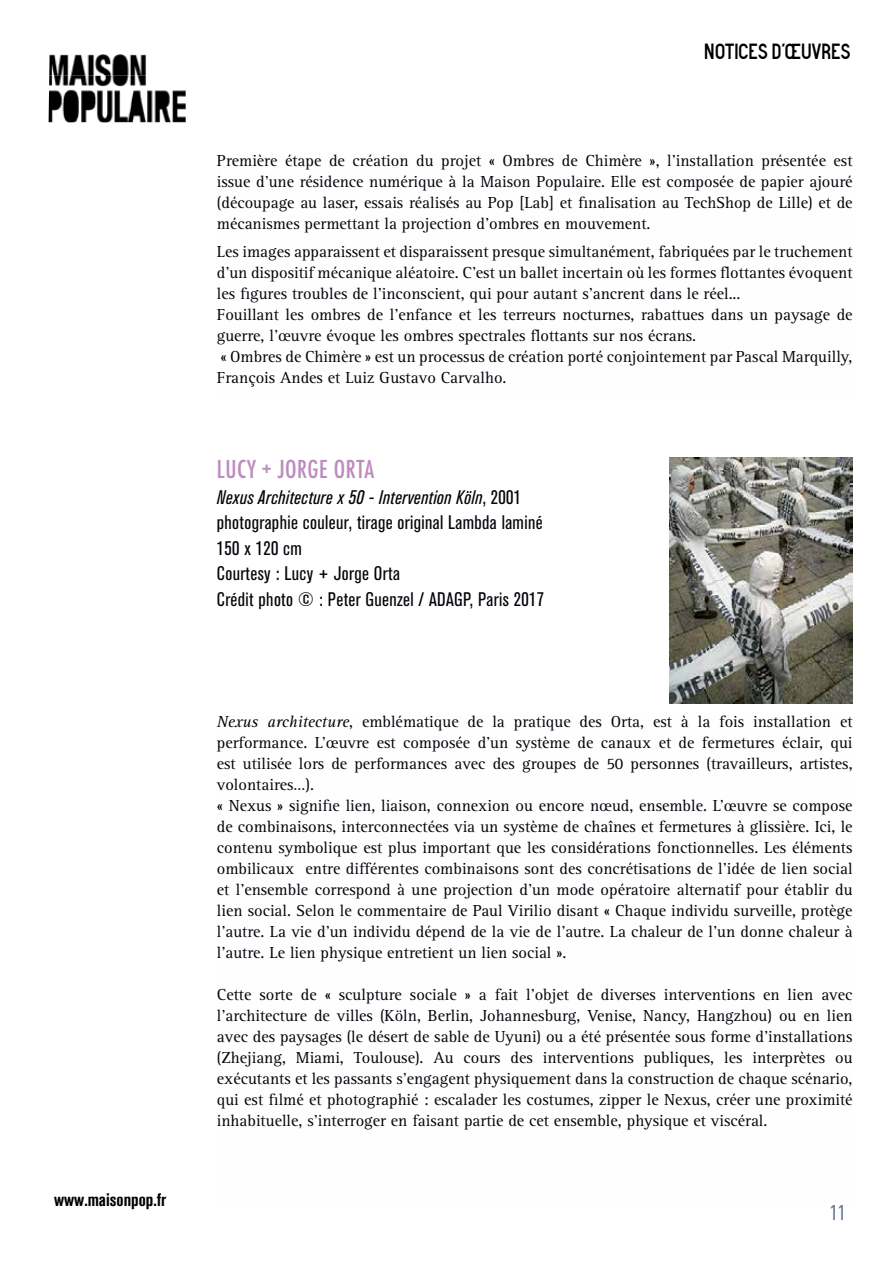
<style>
.page{position:relative;width:893px;height:1263px;background:#fff}
.page>*{position:absolute;margin:0;border:0;box-sizing:border-box;transform-origin:0 0}
.t1{font:500 condensed 24px "Futura";letter-spacing:.02em;color:#bc8cbf}
.t2{font:21px "Normale Grasse";letter-spacing:.025em;color:#000}
.t3{font:500 21px "DIN Cond";color:#66788e}
.t4{font:condensed 19.5px/25.5px "Akzidenz Grotesk BQ";letter-spacing:.02em;color:#02050a}
.t5{font:700 condensed 18px "Akzidenz Grotesk BQ";color:#000003}
.t6{font:16.5px/21px "Rotis Serif";color:#00050a}
.s1{font-style:italic}
</style>
<div class="page">
<img style="left:49px;top:54px;width:137px;height:68px">
<img style="left:670px;top:457px;width:183px;height:247px">
<p class="t5" style="left:54px;top:1189px;width:114px">www.maisonpop.fr</p>
<p class="t2" style="left:705px;top:40px;width:147px">NOTICES D’ŒUVRES</p>
<p class="t6" style="left:217px;top:150px;width:637px;text-align:justify">Première étape de création du projet « Ombres de Chimère », l’installation présentée est issue d’une résidence numérique à la Maison Populaire. Elle est composée de papier ajouré (découpage au laser, essais réalisés au Pop [Lab] et finalisation au TechShop de Lille) et de mécanismes permettant la projection d’ombres en mouvement.</p>
<p class="t6" style="left:217px;top:242px;width:637px">Les images apparaissent et disparaissent presque simultanément, fabriquées par le truchement d’un dispositif mécanique aléatoire. C’est un ballet incertain où les formes flottantes évoquent les figures troubles de l’inconscient, qui pour autant s’ancrent dans le réel...<br>Fouillant les ombres de l’enfance et les terreurs nocturnes, rabattues dans un paysage de guerre, l’œuvre évoque les ombres spectrales flottants sur nos écrans.<br>« Ombres de Chimère » est un processus de création porté conjointement par Pascal Marquilly, François Andes et Luiz Gustavo Carvalho.</p>
<h1 class="t1" style="left:217px;top:454px;width:159px">LUCY + JORGE ORTA</h1>
<p class="t4" style="left:217px;top:485px;width:329px"><span class="s1">Nexus Architecture x 50 - Intervention Köln</span>, 2001 photographie couleur, tirage original Lambda laminé 150 x 120 cm<br>Courtesy : Lucy + Jorge Orta<br>Crédit photo © : Peter Guenzel / ADAGP, Paris 2017</p>
<p class="t6" style="left:217px;top:711px;width:637px"><span class="s1">Nexus architecture</span>, emblématique de la pratique des Orta, est à la fois installation et performance. L’œuvre est composée d’un système de canaux et de fermetures éclair, qui est utilisée lors de performances avec des groupes de 50 personnes (travailleurs, artistes, volontaires…).<br>« Nexus » signifie lien, liaison, connexion ou encore nœud, ensemble. L’œuvre se compose de combinaisons, interconnectées via un système de chaînes et fermetures à glissière. Ici, le contenu symbolique est plus important que les considérations fonctionnelles. Les éléments ombilicaux entre différentes combinaisons sont des concrétisations de l’idée de lien social et l’ensemble correspond à une projection d’un mode opératoire alternatif pour établir du lien social. Selon le commentaire de Paul Virilio disant « Chaque individu surveille, protège l’autre. La vie d’un individu dépend de la vie de l’autre. La chaleur de l’un donne chaleur à l’autre. Le lien physique entretient un lien social ».</p>
<p class="t6" style="left:217px;top:984px;width:637px;text-align:justify">Cette sorte de « sculpture sociale » a fait l’objet de diverses interventions en lien avec l’architecture de villes (Köln, Berlin, Johannesburg, Venise, Nancy, Hangzhou) ou en lien avec des paysages (le désert de sable de Uyuni) ou a été présentée sous forme d’installations (Zhejiang, Miami, Toulouse). Au cours des interventions publiques, les interprètes ou exécutants et les passants s’engagent physiquement dans la construction de chaque scénario, qui est filmé et photographié : escalader les costumes, zipper le Nexus, créer une proximité inhabituelle, s’interroger en faisant partie de cet ensemble, physique et viscéral.</p>
<p class="t3" style="left:830px;top:1199px;width:18px">11</p>
</div>
